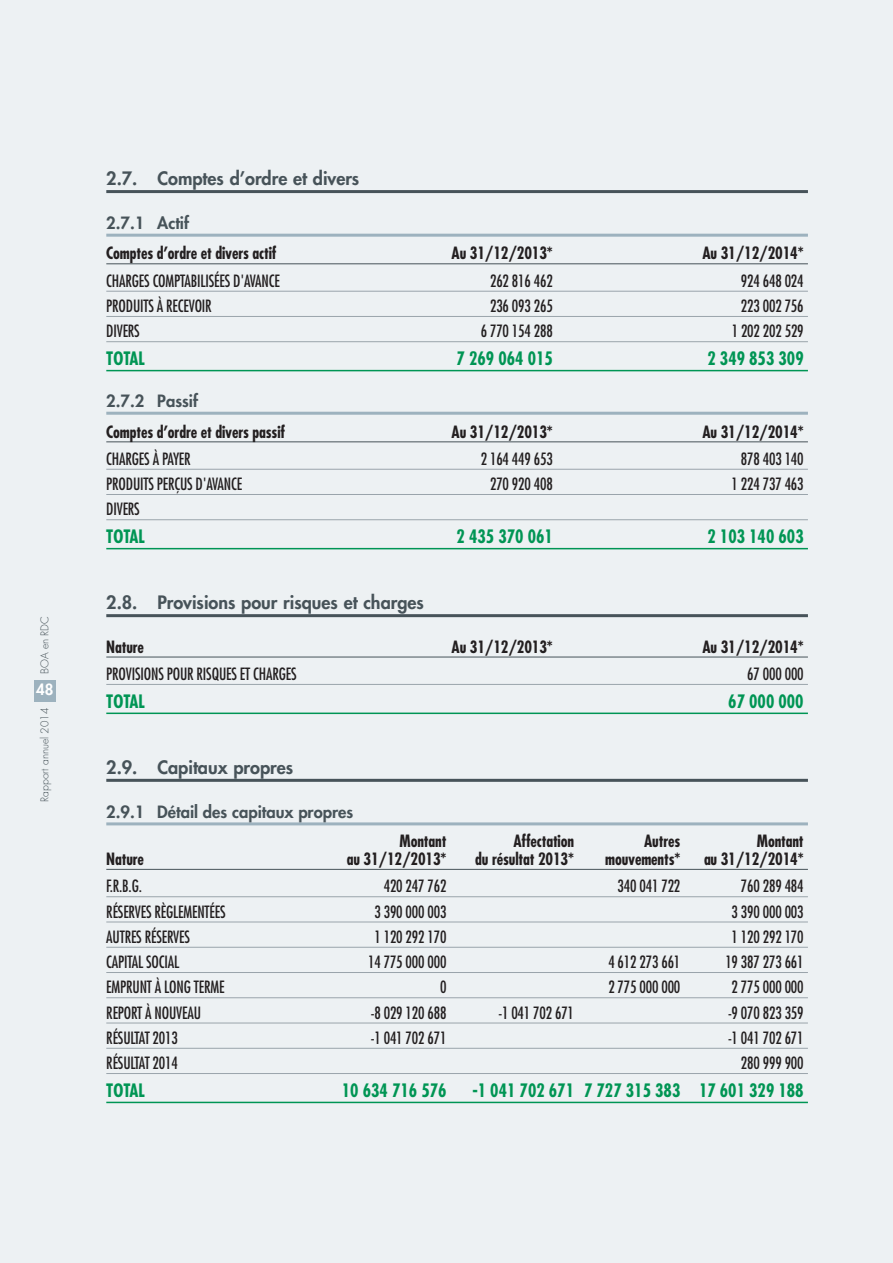
<style>
.page{position:relative;width:893px;height:1263px;background:#edf1f3}
.page>*{position:absolute;margin:0;border:0;box-sizing:border-box;transform-origin:0 0}
.t1{font:700 condensed 18px "Futura";color:#009554;scale:.95 1}
.t2{font:800 18px "Futura";color:#475359}
.t3{font:condensed 16.5px "Futura";letter-spacing:-.01em;color:#231f20;scale:.95 1}
.t4{font:700 condensed 16.5px "Futura";letter-spacing:-.01em;color:#231f20;scale:.95 1}
.t5{font:800 16.5px "Futura";color:#475359}
.t6{font:800 15px "Futura";color:#fff}
.t7{font:300 10.5px "Futura";color:#475359}
</style>
<div class="page">
<div style="left:34px;top:680px;width:22px;height:22px;background:#9db2be"></div>
<hr style="left:106px;top:190px;width:702px;height:3px;background:#475359">
<hr style="left:106px;top:234px;width:702px;height:3px;background:#9db2be">
<hr style="left:106px;top:264px;width:702px;height:1px;background:#475359">
<hr style="left:106px;top:291px;width:702px;height:1px;background:#9aa4ab">
<hr style="left:106px;top:316px;width:702px;height:1px;background:#9aa4ab">
<hr style="left:106px;top:341px;width:702px;height:1px;background:#9aa4ab">
<hr style="left:106px;top:370px;width:702px;height:1px;background:#009554">
<hr style="left:106px;top:412px;width:702px;height:3px;background:#9db2be">
<hr style="left:106px;top:442px;width:702px;height:1px;background:#475359">
<hr style="left:106px;top:469px;width:702px;height:1px;background:#9aa4ab">
<hr style="left:106px;top:494px;width:702px;height:1px;background:#9aa4ab">
<hr style="left:106px;top:519px;width:702px;height:1px;background:#9aa4ab">
<hr style="left:106px;top:548px;width:702px;height:1px;background:#009554">
<hr style="left:106px;top:614px;width:702px;height:3px;background:#475359">
<hr style="left:106px;top:657px;width:702px;height:1px;background:#475359">
<hr style="left:106px;top:684px;width:702px;height:1px;background:#9aa4ab">
<hr style="left:106px;top:712px;width:702px;height:2px;background:#009554">
<hr style="left:106px;top:779px;width:702px;height:3px;background:#475359">
<hr style="left:106px;top:822px;width:702px;height:3px;background:#9db2be">
<hr style="left:106px;top:869px;width:702px;height:1px;background:#475359">
<hr style="left:106px;top:896px;width:702px;height:1px;background:#9aa4ab">
<hr style="left:106px;top:922px;width:702px;height:1px;background:#9aa4ab">
<hr style="left:106px;top:947px;width:702px;height:1px;background:#9aa4ab">
<hr style="left:106px;top:972px;width:702px;height:1px;background:#9aa4ab">
<hr style="left:106px;top:997px;width:702px;height:1px;background:#9aa4ab">
<hr style="left:106px;top:1023px;width:702px;height:1px;background:#9aa4ab">
<hr style="left:106px;top:1048px;width:702px;height:1px;background:#9aa4ab">
<hr style="left:106px;top:1073px;width:702px;height:1px;background:#9aa4ab">
<hr style="left:106px;top:1102px;width:702px;height:1px;background:#009554">
<p class="t7" style="left:40px;top:674px;width:59px;rotate:-90deg">BOA en RDC</p>
<p class="t7" style="left:40px;top:802px;width:95px;rotate:-90deg">Rapport annuel 2014</p>
<p class="t6" style="left:36px;top:683px;width:19px">48</p>
<p class="t2" style="left:106px;top:170px;width:255px">2.7. Comptes d’ordre et divers</p>
<p class="t5" style="left:106px;top:215px;width:84px">2.7.1 Actif</p>
<p class="t4" style="left:106px;top:246px;width:181px">Comptes d’ordre et divers actif</p>
<p class="t4" style="left:452px;top:246px;width:108px">Au 31/12/2013*</p>
<p class="t4" style="left:702px;top:246px;width:108px">Au 31/12/2014*</p>
<p class="t3" style="left:106px;top:273px;width:184px">CHARGES COMPTABILISÉES D'AVANCE</p>
<p class="t3" style="left:490px;top:273px;width:68px">262 816 462</p>
<p class="t3" style="left:741px;top:273px;width:68px">924 648 024</p>
<p class="t3" style="left:106px;top:298px;width:113px">PRODUITS À RECEVOIR</p>
<p class="t3" style="left:490px;top:298px;width:68px">236 093 265</p>
<p class="t3" style="left:741px;top:298px;width:68px">223 002 756</p>
<p class="t3" style="left:106px;top:324px;width:37px">DIVERS</p>
<p class="t3" style="left:481px;top:324px;width:77px">6 770 154 288</p>
<p class="t3" style="left:732px;top:324px;width:77px">1 202 202 529</p>
<p class="t1" style="left:106px;top:351px;width:42px">TOTAL</p>
<p class="t1" style="left:456px;top:351px;width:103px">7 269 064 015</p>
<p class="t1" style="left:707px;top:351px;width:103px">2 349 853 309</p>
<p class="t5" style="left:106px;top:393px;width:93px">2.7.2 Passif</p>
<p class="t4" style="left:106px;top:424px;width:190px">Comptes d’ordre et divers passif</p>
<p class="t4" style="left:452px;top:424px;width:108px">Au 31/12/2013*</p>
<p class="t4" style="left:702px;top:424px;width:108px">Au 31/12/2014*</p>
<p class="t3" style="left:106px;top:451px;width:90px">CHARGES À PAYER</p>
<p class="t3" style="left:481px;top:451px;width:77px">2 164 449 653</p>
<p class="t3" style="left:741px;top:451px;width:68px">878 403 140</p>
<p class="t3" style="left:106px;top:476px;width:145px">PRODUITS PERÇUS D'AVANCE</p>
<p class="t3" style="left:490px;top:476px;width:68px">270 920 408</p>
<p class="t3" style="left:732px;top:476px;width:77px">1 224 737 463</p>
<p class="t3" style="left:106px;top:502px;width:37px">DIVERS</p>
<p class="t1" style="left:106px;top:529px;width:42px">TOTAL</p>
<p class="t1" style="left:456px;top:529px;width:103px">2 435 370 061</p>
<p class="t1" style="left:707px;top:529px;width:103px">2 103 140 603</p>
<p class="t2" style="left:106px;top:594px;width:319px">2.8. Provisions pour risques et charges</p>
<p class="t4" style="left:106px;top:639px;width:41px">Nature</p>
<p class="t4" style="left:452px;top:639px;width:108px">Au 31/12/2013*</p>
<p class="t4" style="left:702px;top:639px;width:108px">Au 31/12/2014*</p>
<p class="t3" style="left:106px;top:666px;width:202px">PROVISIONS POUR RISQUES ET CHARGES</p>
<p class="t3" style="left:747px;top:666px;width:61px">67 000 000</p>
<p class="t1" style="left:106px;top:693px;width:42px">TOTAL</p>
<p class="t1" style="left:728px;top:693px;width:81px">67 000 000</p>
<p class="t2" style="left:106px;top:759px;width:188px">2.9. Capitaux propres</p>
<p class="t5" style="left:106px;top:804px;width:248px">2.9.1 Détail des capitaux propres</p>
<p class="t4" style="left:400px;top:833px;width:51px">Montant</p>
<p class="t4" style="left:513px;top:833px;width:65px">Affectation</p>
<p class="t4" style="left:644px;top:833px;width:40px">Autres</p>
<p class="t4" style="left:757px;top:833px;width:51px">Montant</p>
<p class="t4" style="left:106px;top:852px;width:41px">Nature</p>
<p class="t4" style="left:347px;top:852px;width:106px">au 31/12/2013*</p>
<p class="t4" style="left:475px;top:852px;width:105px">du résultat 2013*</p>
<p class="t4" style="left:605px;top:852px;width:81px">mouvements*</p>
<p class="t4" style="left:704px;top:852px;width:106px">au 31/12/2014*</p>
<p class="t3" style="left:106px;top:879px;width:39px">F.R.B.G.</p>
<p class="t3" style="left:384px;top:879px;width:68px">420 247 762</p>
<p class="t3" style="left:618px;top:879px;width:68px">340 041 722</p>
<p class="t3" style="left:741px;top:879px;width:68px">760 289 484</p>
<p class="t3" style="left:106px;top:904px;width:127px">RÉSERVES RÈGLEMENTÉES</p>
<p class="t3" style="left:374px;top:904px;width:77px">3 390 000 003</p>
<p class="t3" style="left:732px;top:904px;width:77px">3 390 000 003</p>
<p class="t3" style="left:106px;top:929px;width:90px">AUTRES RÉSERVES</p>
<p class="t3" style="left:374px;top:929px;width:77px">1 120 292 170</p>
<p class="t3" style="left:732px;top:929px;width:77px">1 120 292 170</p>
<p class="t3" style="left:106px;top:954px;width:78px">CAPITAL SOCIAL</p>
<p class="t3" style="left:368px;top:954px;width:84px">14 775 000 000</p>
<p class="t3" style="left:608px;top:954px;width:77px">4 612 273 661</p>
<p class="t3" style="left:725px;top:954px;width:84px">19 387 273 661</p>
<p class="t3" style="left:106px;top:980px;width:126px">EMPRUNT À LONG TERME</p>
<p class="t3" style="left:440px;top:980px;width:8px">0</p>
<p class="t3" style="left:608px;top:980px;width:77px">2 775 000 000</p>
<p class="t3" style="left:732px;top:980px;width:77px">2 775 000 000</p>
<p class="t3" style="left:106px;top:1005px;width:101px">REPORT À NOUVEAU</p>
<p class="t3" style="left:371px;top:1005px;width:81px">-8 029 120 688</p>
<p class="t3" style="left:498px;top:1005px;width:81px">-1 041 702 671</p>
<p class="t3" style="left:728px;top:1005px;width:81px">-9 070 823 359</p>
<p class="t3" style="left:106px;top:1030px;width:77px">RÉSULTAT 2013</p>
<p class="t3" style="left:371px;top:1030px;width:81px">-1 041 702 671</p>
<p class="t3" style="left:728px;top:1030px;width:81px">-1 041 702 671</p>
<p class="t3" style="left:106px;top:1055px;width:77px">RÉSULTAT 2014</p>
<p class="t3" style="left:741px;top:1055px;width:68px">280 999 900</p>
<p class="t1" style="left:106px;top:1083px;width:42px">TOTAL</p>
<p class="t1" style="left:342px;top:1083px;width:112px">10 634 716 576</p>
<p class="t1" style="left:472px;top:1083px;width:350px">-1 041 702 671 7 727 315 383 17 601 329 188</p>
</div>
